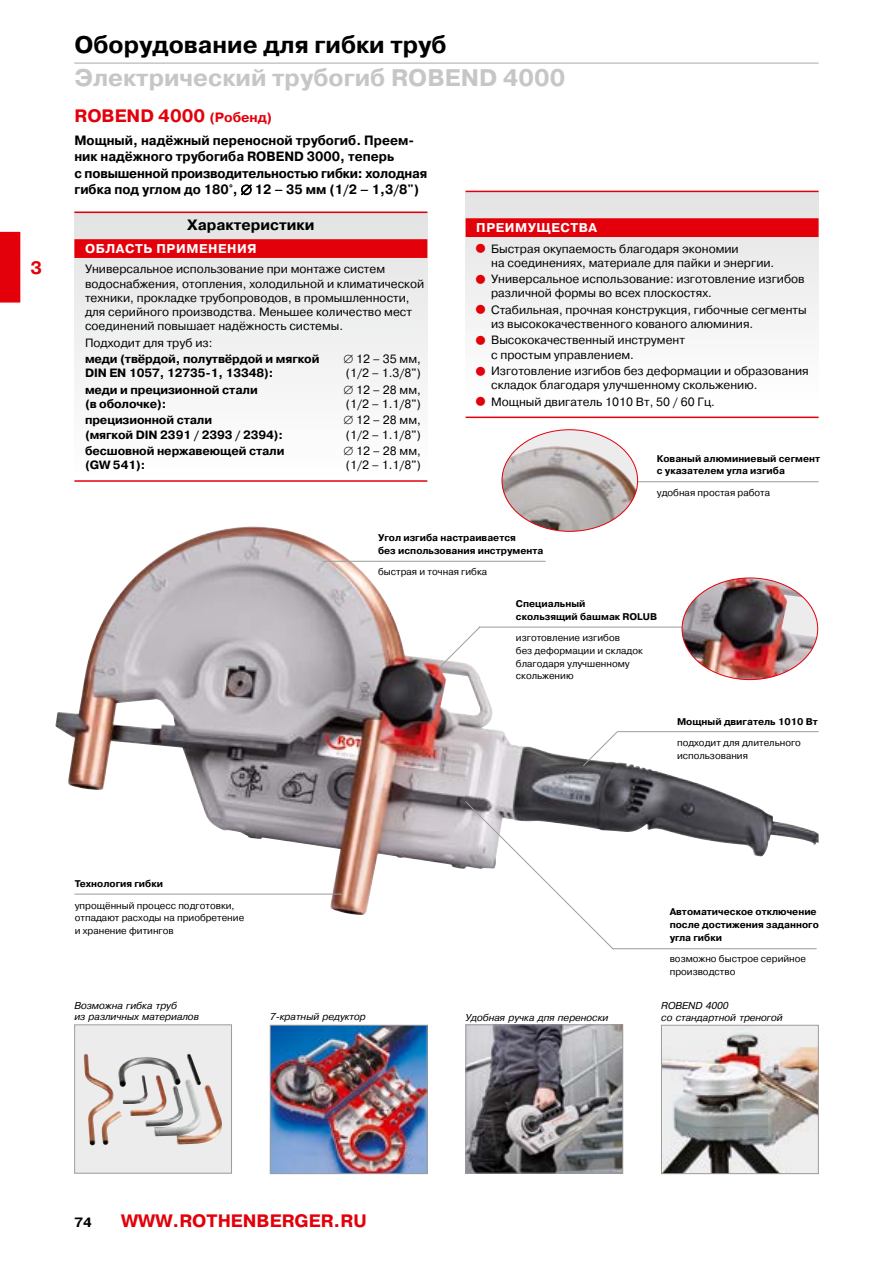
<style>
.page{position:relative;width:893px;height:1263px;background:#fff}
.page>*{position:absolute;margin:0;border:0;box-sizing:border-box;transform-origin:0 0}
.t1{font:700 24px "Pragmatica C";color:#c5c6c6}
.t2{font:700 24px "Pragmatica C";color:#000}
.t3{font:700 18px "Pragmatica C";color:#e3000b}
.t4{font:700 15px "Pragmatica C";color:#000}
.t5{font:700 13.5px/16.5px "Pragmatica C";color:#000;scale:.95 1}
.t6{font:700 13.5px "Pragmatica C";color:#000}
.t7{font:700 12.75px "Pragmatica C";letter-spacing:.045em;color:#fff}
.t8{font:12px/14.2px "Pragmatica C";color:#000}
.t9{font:700 12px "Pragmatica C";letter-spacing:-.01em;color:#000}
.t10{font:9.75px/12.8px "Pragmatica C";color:#000}
.t11{font:700 9.75px/12.8px "Pragmatica C";color:#000}
.t12{font:italic 9.75px/11.2px "Pragmatica";color:#000}
.s1{font-size:13.5px}
.s2{color:#e3000b}
</style>
<div class="page">
<svg style="left:0;top:231px;width:21px;height:72px;background:#e40c16"></svg>
<img style="left:55px;top:532px;width:764px;height:383px">
<img style="left:468px;top:1026px;width:153px;height:145px">
<div style="left:466px;top:1024px;width:157px;height:149px;border:1px solid #9c9c9d"></div>
<hr style="left:323px;top:561px;width:223px;height:1px;background:#9c9c9d">
<hr style="left:617px;top:731px;width:202px;height:1px;background:#9c9c9d">
<svg style="left:582px;top:730px;width:37px;height:37px"></svg>
<div style="left:75px;top:1025px;width:157px;height:148px;background:#ececec"></div>
<img style="left:83px;top:1054px;width:139px;height:91px">
<div style="left:74px;top:1024px;width:158px;height:149px;border:1px solid #9c9c9d"></div>
<img style="left:663px;top:1027px;width:154px;height:145px">
<div style="left:661px;top:1025px;width:158px;height:149px;border:1px solid #9c9c9d"></div>
<img style="left:272px;top:1027px;width:153px;height:145px">
<div style="left:270px;top:1025px;width:157px;height:149px;border:1px solid #9c9c9d"></div>
<hr style="left:74px;top:894px;width:268px;height:1px;background:#9c9c9d">
<svg style="left:438px;top:625px;width:43px;height:44px"></svg>
<hr style="left:592px;top:481px;width:227px;height:1px;background:#9c9c9d">
<hr style="left:479px;top:627px;width:234px;height:1px;background:#9c9c9d">
<div style="left:74px;top:212px;width:353px;height:268px;background:linear-gradient(to right,#f2f2f2,#f2f2f2)"></div>
<hr style="left:74px;top:212px;width:353px;height:1px;background:#e3000b">
<div style="left:74px;top:239px;width:353px;height:19px;background:#e3000b"></div>
<hr style="left:74px;top:480px;width:353px;height:2px;background:#e3000b">
<div style="left:466px;top:192px;width:353px;height:211px;background:linear-gradient(to right,#f2f2f2,#f2f2f2)"></div>
<hr style="left:466px;top:191px;width:353px;height:1px;background:#e3000b">
<div style="left:466px;top:218px;width:353px;height:19px;background:#e3000b"></div>
<hr style="left:466px;top:417px;width:353px;height:1px;background:#e3000b">
<hr style="left:612px;top:948px;width:205px;height:1px;background:#9c9c9d">
<svg style="left:464px;top:800px;width:150px;height:150px"></svg>
<div style="left:502px;top:430px;width:136px;height:101px;background:#ececec;border-radius:50%"></div>
<img style="left:502px;top:446px;width:134px;height:85px">
<img style="left:682px;top:578px;width:135px;height:102px">
<hr style="left:74px;top:62px;width:745px;height:2px;background:#c5c6c6">
<h2 class="t3" style="left:30px;top:258px;width:13px">3</h2>
<h1 class="t2" style="left:74px;top:31px;width:374px">Оборудование для гибки труб</h1>
<h1 class="t1" style="left:74px;top:64px;width:492px">Электрический трубогиб ROBEND 4000</h1>
<h2 class="t3" style="left:74px;top:106px;width:199px">ROBEND 4000 <span class="s1">(Робенд)</span></h2>
<p class="t5" style="left:74px;top:132px;width:373px">Мощный, надёжный переносной трубогиб. Преем&shy;ник надёжного трубогиба ROBEND 3000, теперь<br>с повышенной производительностью гибки: холодная гибка под углом до 180°, ∅ 12 – 35 мм (1/2 – 1,3/8")</p>
<p class="t4" style="left:187px;top:217px;width:129px">Характеристики</p>
<p class="t7" style="left:85px;top:241px;width:173px">ОБЛАСТЬ ПРИМЕНЕНИЯ</p>
<p class="t8" style="left:85px;top:262px;width:341px">Универсальное использование при монтаже систем водоснабжения, отопления, холодильной и климатической техники, прокладке трубопроводов, в промышленности, для серийного производства. Меньшее количество мест соединений повышает надёжность системы.</p>
<p class="t8" style="left:85px;top:336px;width:129px">Подходит для труб из:</p>
<p class="t9" style="left:85px;top:352px;width:236px">меди (твёрдой, полутвёрдой и мягкой</p>
<p class="t8" style="left:344px;top:352px;width:79px">∅ 12 – 35 мм,</p>
<p class="t9" style="left:85px;top:367px;width:190px">DIN EN 1057, 12735-1, 13348):</p>
<p class="t8" style="left:346px;top:366px;width:77px">(1/2 – 1.3/8")</p>
<p class="t9" style="left:85px;top:383px;width:174px">меди и прецизионной стали</p>
<p class="t8" style="left:344px;top:383px;width:79px">∅ 12 – 28 мм,</p>
<p class="t9" style="left:85px;top:397px;width:83px">(в оболочке):</p>
<p class="t8" style="left:346px;top:397px;width:77px">(1/2 – 1.1/8")</p>
<p class="t9" style="left:85px;top:414px;width:129px">прецизионной стали</p>
<p class="t8" style="left:344px;top:413px;width:79px">∅ 12 – 28 мм,</p>
<p class="t9" style="left:85px;top:428px;width:199px">(мягкой DIN 2391 / 2393 / 2394):</p>
<p class="t8" style="left:346px;top:427px;width:77px">(1/2 – 1.1/8")</p>
<p class="t9" style="left:85px;top:444px;width:201px">бесшовной нержавеющей стали</p>
<p class="t8" style="left:344px;top:444px;width:79px">∅ 12 – 28 мм,</p>
<p class="t9" style="left:85px;top:459px;width:62px">(GW 541):</p>
<p class="t8" style="left:346px;top:458px;width:77px">(1/2 – 1.1/8")</p>
<p class="t7" style="left:476px;top:220px;width:122px">ПРЕИМУЩЕСТВА</p>
<p class="t8" style="left:491px;top:241px;width:285px;text-indent:-15px"><span class="s2">■</span> Быстрая окупаемость благодаря экономии<br>на соединениях, материале для пайки и энергии.</p>
<p class="t8" style="left:491px;top:272px;width:315px;text-indent:-15px"><span class="s2">■</span> Универсальное использование: изготовление изгибов различной формы во всех плоскостях.</p>
<p class="t8" style="left:491px;top:303px;width:317px;text-indent:-15px"><span class="s2">■</span> Стабильная, прочная конструкция, гибочные сегменты из высококачественного кованого алюминия.</p>
<p class="t8" style="left:491px;top:333px;width:195px;text-indent:-15px"><span class="s2">■</span> Высококачественный инструмент с простым управлением.</p>
<p class="t8" style="left:491px;top:364px;width:319px;text-indent:-15px"><span class="s2">■</span> Изготовление изгибов без деформации и образования складок благодаря улучшенному скольжению.</p>
<p class="t8" style="left:476px;top:394px;width:240px"><span class="s2">■</span> Мощный двигатель 1010 Вт, 50 / 60 Гц.</p>
<p class="t11" style="left:657px;top:452px;width:165px">Кованый алюминиевый сегмент с указателем угла изгиба</p>
<p class="t10" style="left:657px;top:486px;width:115px">удобная простая работа</p>
<p class="t11" style="left:378px;top:532px;width:167px">Угол изгиба настраивается<br>без использования инструмента</p>
<p class="t10" style="left:378px;top:566px;width:111px">быстрая и точная гибка</p>
<p class="t11" style="left:516px;top:597px;width:143px">Специальный<br>скользящий башмак ROLUB</p>
<p class="t10" style="left:516px;top:631px;width:128px">изготовление изгибов<br>без деформации и складок благодаря улучшенному скольжению</p>
<p class="t11" style="left:677px;top:715px;width:142px">Мощный двигатель 1010 Вт</p>
<p class="t10" style="left:677px;top:736px;width:125px">подходит для длительного использования</p>
<p class="t11" style="left:75px;top:878px;width:90px">Технология гибки</p>
<p class="t10" style="left:75px;top:899px;width:171px">упрощённый процесс подготовки, отпадают расходы на приобретение и хранение фитингов</p>
<p class="t11" style="left:670px;top:905px;width:151px">Автоматическое отключение после достижения заданного угла гибки</p>
<p class="t10" style="left:670px;top:952px;width:138px">возможно быстрое серийное производство</p>
<p class="t12" style="left:74px;top:1000px;width:126px">Возможна гибка труб<br>из различных материалов</p>
<p class="t12" style="left:661px;top:1000px;width:69px">ROBEND 4000</p>
<p class="t12" style="left:270px;top:1011px;width:97px">7-кратный редуктор</p>
<p class="t12" style="left:661px;top:1012px;width:123px">со стандартной треногой</p>
<p class="t12" style="left:466px;top:1012px;width:144px">Удобная ручка дпя переноски</p>
<p class="t6" style="left:74px;top:1215px;width:19px">74</p>
<h2 class="t3" style="left:121px;top:1210px;width:247px">WWW.ROTHENBERGER.RU</h2>
</div>
